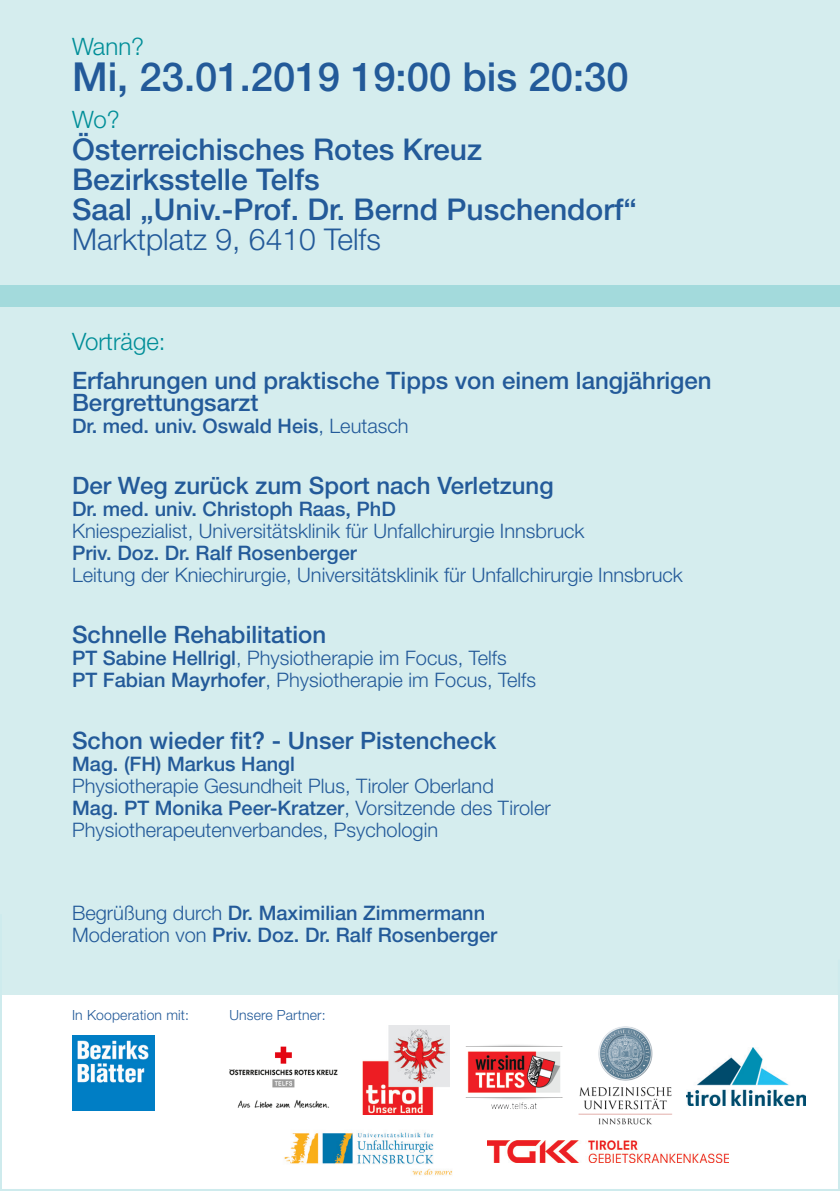
<style>
.page{position:relative;width:840px;height:1191px;background:#fff}
.page>*{position:absolute;margin:0;border:0;box-sizing:border-box;transform-origin:0 0}
.Kasten_Fließtext{font:500 40px "Helvetica Neue LT Pro";color:#235a99}
.Kasten_Fließtext-2{font:500 30px/30px "Helvetica Neue LT Pro";color:#235a99}
.Kasten_Fließtext-3{font:500 24px/22px "Helvetica Neue LT Pro";color:#235a99}
.Kasten_Fließtext-4{font:300 24px "Helvetica Neue LT Pro";color:#008e98}
.Kasten_Fließtext-5{font:300 20px/22px "Helvetica Neue LT Pro";color:#235a99}
.Kasten_Fließtext-6{font:500 20px/22px "Helvetica Neue LT Pro";color:#235a99}
.t1{font:300 14px "Helvetica Neue LT Pro";letter-spacing:.01em;color:#235a99}
.s1{font-weight:300}
.s2{font-weight:500}
</style>
<div class="page">
<div style="left:0;top:0;width:839px;height:951px;background:#a3dadc"></div>
<div style="left:0;top:307px;width:839px;height:687px;background:#d5edee"></div>
<div style="left:0;top:0;width:839px;height:284px;background:#d5edee"></div>
<img style="left:72px;top:1035px;width:82px;height:76px">
<img style="left:362px;top:1025px;width:87px;height:89px">
<img style="left:487px;top:1140px;width:241px;height:22px">
<img style="left:686px;top:1047px;width:119px;height:58px">
<img style="left:578px;top:1026px;width:94px;height:99px">
<img style="left:229px;top:1046px;width:109px;height:62px">
<img style="left:465px;top:1045px;width:98px;height:64px">
<hr style="left:837px;top:959px;width:2px;height:232px;background:#ceebed">
<hr style="left:0;top:1189px;width:839px;height:2px;background:#ceebed">
<hr style="left:0;top:914px;width:2px;height:277px;background:#ceebed">
<img style="left:284px;top:1132px;width:169px;height:43px">
<p class="Kasten_Fließtext-4" style="left:72px;top:32px;width:73px">Wann?</p>
<p class="Kasten_Fließtext" style="left:72px;top:53px;width:557px">Mi, 23.01.2019 19:00 bis 20:30</p>
<p class="Kasten_Fließtext-4" style="left:72px;top:105px;width:49px">Wo?</p>
<p class="Kasten_Fließtext-2" style="left:72px;top:134px;width:566px">Österreichisches Rotes Kreuz<br>Bezirksstelle Telfs<br>Saal „Univ.-Prof. Dr. Bernd Puschendorf“<br><span class="s1">Marktplatz 9, 6410 Telfs</span></p>
<p class="Kasten_Fließtext-4" style="left:72px;top:327px;width:95px">Vorträge:</p>
<p class="Kasten_Fließtext-3" style="left:72px;top:369px;width:640px">Erfahrungen und praktische Tipps von einem langjährigen<br>Bergrettungsarzt</p>
<p class="Kasten_Fließtext-6" style="left:72px;top:415px;width:338px">Dr. med. univ. Oswald Heis<span class="s1">, Leutasch</span></p>
<p class="Kasten_Fließtext-3" style="left:72px;top:474px;width:483px">Der Weg zurück zum Sport nach Verletzung</p>
<p class="Kasten_Fließtext-5" style="left:72px;top:498px;width:612px"><span class="s2">Dr. med. univ. Christoph Raas, PhD<br></span>Kniespezialist, Universitätsklinik für Unfallchirurgie Innsbruck<br><span class="s2">Priv. Doz. Dr. Ralf Rosenberger<br></span>Leitung der Kniechirurgie, Universitätsklinik für Unfallchirurgie Innsbruck</p>
<p class="Kasten_Fließtext-3" style="left:72px;top:623px;width:255px">Schnelle Rehabilitation</p>
<p class="Kasten_Fließtext-5" style="left:72px;top:647px;width:465px"><span class="s2">PT Sabine Hellrigl</span>, Physiotherapie im Focus, Telfs<br><span class="s2">PT Fabian Mayrhofer</span>, Physiotherapie im Focus, Telfs</p>
<p class="Kasten_Fließtext-3" style="left:72px;top:728px;width:425px">Schon wieder fit? - Unser Pistencheck</p>
<p class="Kasten_Fließtext-5" style="left:72px;top:752px;width:480px"><span class="s2">Mag. (FH) Markus Hangl<br></span>Physiotherapie Gesundheit Plus, Tiroler Oberland<br><span class="s2">Mag. PT Monika Peer-Kratzer</span>, Vorsitzende des Tiroler Physiotherapeutenverbandes, Psychologin</p>
<p class="Kasten_Fließtext-6" style="left:72px;top:901px;width:426px"><span class="s1">Begrüßung durch</span> Dr. Maximilian Zimmermann<br><span class="s1">Moderation von</span> Priv. Doz. Dr. Ralf Rosenberger</p>
<p class="t1" style="left:72px;top:1006px;width:118px">In Kooperation mit:</p>
<p class="t1" style="left:229px;top:1006px;width:98px">Unsere Partner:</p>
</div>
